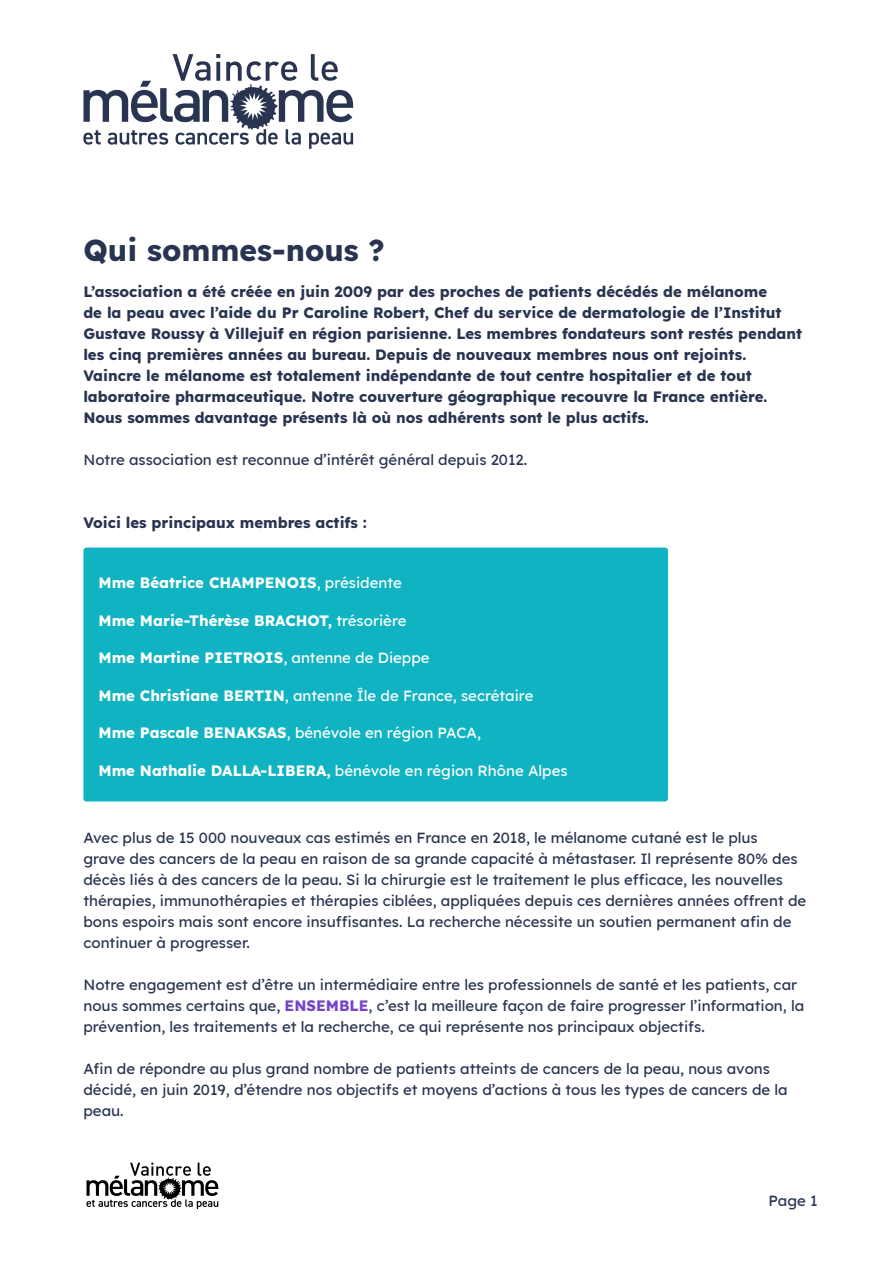
<style>
.page{position:relative;width:893px;height:1263px;background:#fff}
.page>*{position:absolute;margin:0;border:0;box-sizing:border-box;transform-origin:0 0}
.t1{font:700 30px "Lexend";color:#283450}
.t2{font:500 15px/21px "Lexend";color:#283450}
.t3{font:700 15px/21px "Lexend";color:#283450}
.t4{font:500 15px "Lexend";color:#fff}
.t5{font:700 15px "Lexend";color:#fff}
.s1{font-weight:500}
.s2{font-weight:700}
.s3{font-weight:700;color:#7544ca}
</style>
<div class="page">
<svg style="left:87px;top:1163px;width:131px;height:46px"></svg>
<div style="left:83px;top:548px;width:585px;height:253px;background:#10b3c1;border-radius:3px"></div>
<svg style="left:83px;top:54px;width:270px;height:95px"></svg>
<h1 class="t1" style="left:83px;top:227px;width:303px">Qui sommes-nous ?</h1>
<p class="t3" style="left:83px;top:280px;width:720px">L’association a été créée en juin 2009 par des proches de patients décédés de mélanome<br>de la peau avec l’aide du Pr Caroline Robert, Chef du service de dermatologie de l’Institut Gustave Roussy à Villejuif en région parisienne. Les membres fondateurs sont restés pendant les cinq premières années au bureau. Depuis de nouveaux membres nous ont rejoints.<br>Vaincre le mélanome est totalement indépendante de tout centre hospitalier et de tout laboratoire pharmaceutique. Notre couverture géographique recouvre la France entière.<br>Nous sommes davantage présents là où nos adhérents sont le plus actifs.</p>
<p class="t2" style="left:83px;top:449px;width:445px">Notre association est reconnue d’intérêt général depuis 2012.</p>
<p class="t3" style="left:83px;top:511px;width:285px">Voici les principaux membres actifs :</p>
<p class="t5" style="left:98px;top:571px;width:305px">Mme Béatrice CHAMPENOIS<span class="s1">, présidente</span></p>
<p class="t5" style="left:98px;top:608px;width:310px">Mme Marie-Thérèse BRACHOT, <span class="s1">trésorière</span></p>
<p class="t5" style="left:98px;top:646px;width:333px">Mme Martine PIETROIS<span class="s1">, antenne de Dieppe</span></p>
<p class="t4" style="left:98px;top:685px;width:436px"><span class="s2">Mme Christiane BERTIN</span>, antenne Île de France, secrétaire</p>
<p class="t4" style="left:98px;top:722px;width:384px"><span class="s2">Mme Pascale BENAKSAS</span>, bénévole en région PACA,</p>
<p class="t4" style="left:98px;top:760px;width:471px"><span class="s2">Mme Nathalie DALLA-LIBERA,</span> bénévole en région Rhône Alpes</p>
<p class="t2" style="left:83px;top:827px;width:724px">Avec plus de 15 000 nouveaux cas estimés en France en 2018, le mélanome cutané est le plus<br>grave des cancers de la peau en raison de sa grande capacité à métastaser. Il représente 80% des décès liés à des cancers de la peau. Si la chirurgie est le traitement le plus efficace, les nouvelles thérapies, immunothérapies et thérapies ciblées, appliquées depuis ces dernières années offrent de bons espoirs mais sont encore insuffisantes. La recherche nécessite un soutien permanent afin de continuer à progresser.</p>
<p class="t2" style="left:83px;top:974px;width:722px">Notre engagement est d’être un intermédiaire entre les professionnels de santé et les patients, car nous sommes certains que, <span class="s3">ENSEMBLE</span>, c’est la meilleure façon de faire progresser l’information, la prévention, les traitements et la recherche, ce qui représente nos principaux objectifs.</p>
<p class="t2" style="left:83px;top:1058px;width:706px">Afin de répondre au plus grand nombre de patients atteints de cancers de la peau, nous avons décidé, en juin 2019, d’étendre nos objectifs et moyens d’actions à tous les types de cancers de la peau.</p>
<p class="t2" style="left:768px;top:1189px;width:51px">Page 1</p>
</div>
